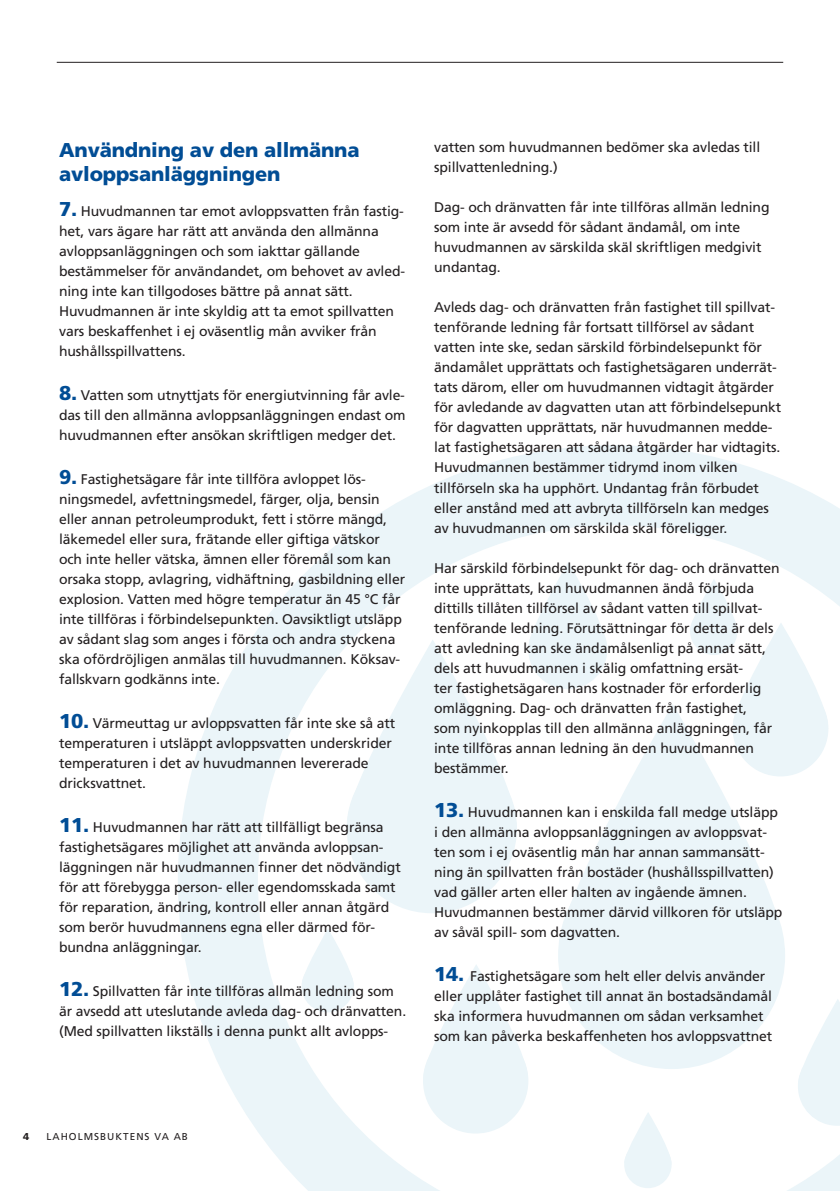
<style>
.page{position:relative;width:840px;height:1191px;background:#fff}
.page>*{position:absolute;margin:0;border:0;box-sizing:border-box;transform-origin:0 0}
.t1{font:900 20px/24px "Frutiger LT Std";letter-spacing:-.01em;color:#014d95}
.t2{font:14px/20px "Frutiger LT Std";letter-spacing:-.01em;color:#231f20}
.t3{font:10px "Frutiger LT Std";letter-spacing:.1em;color:#231f20}
.t4{font:900 10px "Frutiger LT Std";color:#231f20}
.s1{font-weight:900;font-size:20px;color:#014d95}
</style>
<div class="page">
<hr style="left:57px;top:62px;width:725px;height:1px;background:#231f20">
<svg style="left:178px;top:445px;width:661px;height:746px"></svg>
<svg style="left:557px;top:956px;width:227px;height:113px;fill:#ebf5f9"></svg>
<svg style="left:557px;top:704px;width:239px;height:252px;fill:#ebf5f9"></svg>
<svg style="left:689px;top:579px;width:143px;height:197px"></svg>
<svg style="left:346px;top:562px;width:265px;height:351px"></svg>
<svg style="left:422px;top:964px;width:111px;height:169px"></svg>
<svg style="left:797px;top:998px;width:42px;height:127px"></svg>
<svg style="left:623px;top:1112px;width:50px;height:76px"></svg>
<svg style="left:301px;top:928px;width:55px;height:84px"></svg>
<h1 class="t1" style="left:59px;top:138px;width:302px">Användning av den allmänna avloppsanläggningen</h1>
<p class="t2" style="left:59px;top:201px;width:347px"><span class="s1">7.</span> Huvudmannen tar emot avloppsvatten från fastig&shy;het, vars ägare har rätt att använda den allmänna avloppsanläggningen och som iakttar gällande bestämmelser för användandet, om behovet av avled&shy;ning inte kan tillgodoses bättre på annat sätt.<br>Huvudmannen är inte skyldig att ta emot spillvatten vars beskaffenhet i ej oväsentlig mån avviker från hushållsspillvattens.</p>
<p class="t2" style="left:59px;top:385px;width:348px;text-align:justify"><span class="s1">8.</span> Vatten som utnyttjats för energiutvinning får avle&shy;das till den allmänna avloppsanläggningen endast om huvudmannen efter ansökan skriftligen medger det.</p>
<p class="t2" style="left:59px;top:469px;width:347px"><span class="s1">9.</span> Fastighetsägare får inte tillföra avloppet lös&shy;ningsmedel, avfettningsmedel, färger, olja, bensin eller annan petroleumprodukt, fett i större mängd, läkemedel eller sura, frätande eller giftiga vätskor och inte heller vätska, ämnen eller föremål som kan orsaka stopp, avlagring, vidhäftning, gasbildning eller explosion. Vatten med högre temperatur än 45 °C får inte tillföras i förbindelsepunkten. Oavsiktligt utsläpp av sådant slag som anges i första och andra styckena ska ofördröjligen anmälas till huvudmannen. Köksav&shy;fallskvarn godkänns inte.</p>
<p class="t2" style="left:59px;top:713px;width:337px"><span class="s1">10.</span> Värmeuttag ur avloppsvatten får inte ske så att temperaturen i utsläppt avloppsvatten underskrider temperaturen i det av huvudmannen levererade dricksvattnet.</p>
<p class="t2" style="left:59px;top:817px;width:343px"><span class="s1">11.</span> Huvudmannen har rätt att tillfälligt begränsa fastighetsägares möjlighet att använda avloppsan&shy;läggningen när huvudmannen finner det nödvändigt för att förebygga person- eller egendomsskada samt för reparation, ändring, kontroll eller annan åtgärd som berör huvudmannens egna eller därmed för&shy;bundna anläggningar.</p>
<p class="t2" style="left:59px;top:981px;width:348px"><span class="s1">12.</span> Spillvatten får inte tillföras allmän ledning som är avsedd att uteslutande avleda dag- och dränvatten. (Med spillvatten likställs i denna punkt allt avlopps-</p>
<p class="t2" style="left:434px;top:137px;width:327px">vatten som huvudmannen bedömer ska avledas till spillvattenledning.)</p>
<p class="t2" style="left:434px;top:197px;width:337px">Dag- och dränvatten får inte tillföras allmän ledning som inte är avsedd för sådant ändamål, om inte huvudmannen av särskilda skäl skriftligen medgivit undantag.</p>
<p class="t2" style="left:434px;top:297px;width:348px">Avleds dag- och dränvatten från fastighet till spillvat&shy;tenförande ledning får fortsatt tillförsel av sådant vatten inte ske, sedan särskild förbindelsepunkt för ändamålet upprättats och fastighetsägaren underrät&shy;tats därom, eller om huvudmannen vidtagit åtgärder för avledande av dagvatten utan att förbindelsepunkt för dagvatten upprättats, när huvudmannen medde&shy;lat fastighetsägaren att sådana åtgärder har vidtagits.<br>Huvudmannen bestämmer tidrymd inom vilken tillförseln ska ha upphört. Undantag från förbudet eller anstånd med att avbryta tillförseln kan medges av huvudmannen om särskilda skäl föreligger.</p>
<p class="t2" style="left:434px;top:558px;width:347px">Har särskild förbindelsepunkt för dag- och dränvatten inte upprättats, kan huvudmannen ändå förbjuda dittills tillåten tillförsel av sådant vatten till spillvat&shy;tenförande ledning. Förutsättningar för detta är dels att avledning kan ske ändamålsenligt på annat sätt, dels att huvudmannen i skälig omfattning ersät-<br>ter fastighetsägaren hans kostnader för erforderlig omläggning. Dag- och dränvatten från fastighet,<br>som nyinkopplas till den allmänna anläggningen, får inte tillföras annan ledning än den huvudmannen bestämmer.</p>
<p class="t2" style="left:434px;top:801px;width:349px"><span class="s1">13.</span> Huvudmannen kan i enskilda fall medge utsläpp i den allmänna avloppsanläggningen av avloppsvat&shy;ten som i ej oväsentlig mån har annan sammansätt&shy;ning än spillvatten från bostäder (hushållsspillvatten) vad gäller arten eller halten av ingående ämnen.<br>Huvudmannen bestämmer därvid villkoren för utsläpp av såväl spill- som dagvatten.</p>
<p class="t2" style="left:434px;top:965px;width:339px"><span class="s1">14.</span> Fastighetsägare som helt eller delvis använder eller upplåter fastighet till annat än bostadsändamål ska informera huvudmannen om sådan verksamhet som kan påverka beskaffenheten hos avloppsvattnet</p>
<p class="t4" style="left:23px;top:1130px;width:8px">4</p>
<p class="t3" style="left:46px;top:1130px;width:143px">LAHOLMSBUKTENS VA AB</p>
</div>
